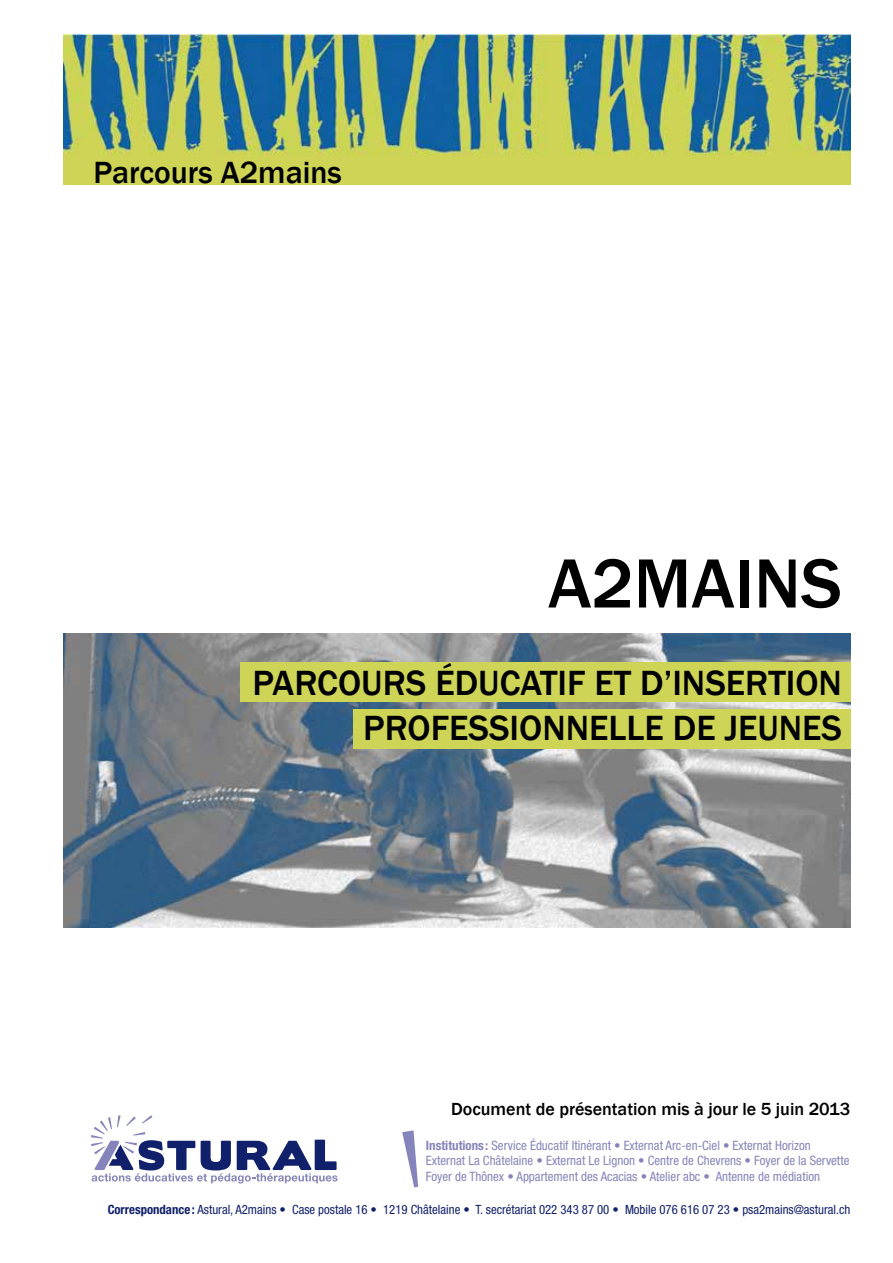
<style>
.page{position:relative;width:893px;height:1263px;background:#fff}
.page>*{position:absolute;margin:0;border:0;box-sizing:border-box;transform-origin:0 0}
.t1{font:500 72px "Franklin Gothic";color:#000}
.t2{font:500 36px/45px "Franklin Gothic";color:#000;text-align:right}
.t3{font:500 31.5px "Franklin Gothic";color:#000}
.t4{font:500 18px "Franklin Gothic";color:#000}
.t5{font:condensed 12.9px/15.5px "Helvetica Neue LT Std";color:#8685bb}
.t6{font:condensed 12.75px "Helvetica Neue LT Std";color:#10206b}
.s1{font-weight:700}
</style>
<div class="page">
<img style="left:64px;top:634px;width:786px;height:293px">
<div style="left:353px;top:709px;width:497px;height:39px;background:#ced456"></div>
<div style="left:240px;top:662px;width:610px;height:40px;background:#ced456"></div>
<img style="left:64px;top:34px;width:786px;height:150px">
<svg style="left:91px;top:1115px;width:247px;height:68px"></svg>
<svg style="left:402px;top:1130px;width:16px;height:57px"></svg>
<h3 class="t3" style="left:94px;top:153px;width:250px">Parcours A2mains</h3>
<h1 class="t1" style="left:548px;top:539px;width:295px">A2mains</h1>
<h2 class="t2" style="left:253px;top:661px;width:591px">Parcours ÉDUCATIF ET d’insertion professionnelle de jeunes</h2>
<h3 class="t4" style="left:451px;top:1098px;width:401px">Document de présentation mis à jour le 5 juin 2013</h3>
<p class="t5" style="left:426px;top:1137px;width:425px"><span class="s1">Institutions:</span> Service Éducatif Itinérant • Externat Arc-en-Ciel • Externat Horizon<br>Externat La Châtelaine • Externat Le Lignon • Centre de Chevrens • Foyer de la Servette<br>Foyer de Thônex • Appartement des Acacias • Atelier abc • Antenne de médiation</p>
<p class="t6" style="left:108px;top:1202px;width:744px"><span class="s1">Correspondance :</span> Astural, A2mains • Case postale 16 • 1219 Châtelaine • T. secrétariat 022 343 87 00 • Mobile 076 616 07 23 • psa2mains@astural.ch</p>
</div>
